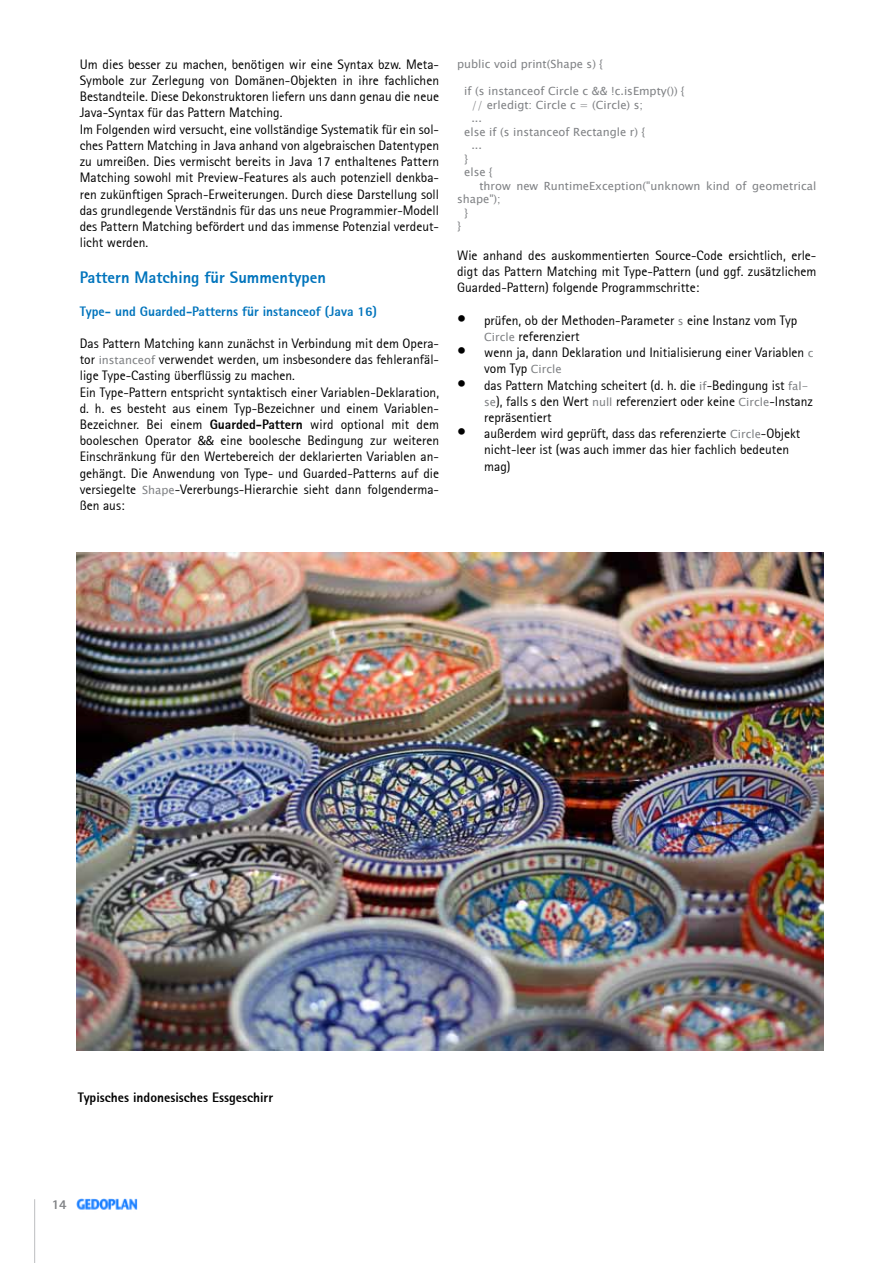
<style>
.page{position:relative;width:893px;height:1263px;background:#fff}
.page>*{position:absolute;margin:0;border:0;box-sizing:border-box;transform-origin:0 0}
.t1{font:700 16.5px "Rotis Sans Serif";color:#0074bc}
.t2{font:13.5px/16.2px "Rotis Sans Serif";color:#000}
.t3{font:700 13.5px "Rotis Sans Serif";color:#0074bc}
.t4{font:700 13.5px "Rotis Sans Serif";color:#000}
.t5{font:700 13.5px "Rotis Sans Serif";color:#808285}
.t6{font:11.25px "Lucida Sans Unicode";color:#808285}
.s1{font-family:"Lucida Sans Unicode";font-size:11.25px;color:#808285}
.s2{font-weight:700}
.s3{font-size:18px}
</style>
<div class="page">
<hr style="left:34px;top:1199px;width:1px;height:64px;background:#bcbec0">
<img style="left:76px;top:1198px;width:62px;height:12px">
<img style="left:77px;top:553px;width:747px;height:498px">
<p class="t2" style="left:80px;top:56px;width:361px">Um dies besser zu machen, benötigen wir eine Syntax bzw. Meta-Symbole zur Zerlegung von Domänen-Objekten in ihre fachlichen Bestandteile. Diese Dekonstruktoren liefern uns dann genau die neue Java-Syntax für das Pattern Matching.<br>Im Folgenden wird versucht, eine vollständige Systematik für ein sol&shy;ches Pattern Matching in Java anhand von algebraischen Datentypen zu umreißen. Dies vermischt bereits in Java 17 enthaltenes Pattern Matching sowohl mit Preview-Features als auch potenziell denkba&shy;ren zukünftigen Sprach-Erweiterungen. Durch diese Darstellung soll das grundlegende Verständnis für das uns neue Programmier-Modell des Pattern Matching befördert und das immense Potenzial verdeut&shy;licht werden.</p>
<p class="t1" style="left:80px;top:267px;width:248px">Pattern Matching für Summentypen</p>
<p class="t3" style="left:80px;top:302px;width:299px">Type- und Guarded-Patterns für instanceof (Java 16)</p>
<p class="t2" style="left:80px;top:335px;width:361px">Das Pattern Matching kann zunächst in Verbindung mit dem Opera&shy;tor <span class="s1">instanceof</span> verwendet werden, um insbesondere das fehleranfäl&shy;lige Type-Casting überflüssig zu machen.<br>Ein Type-Pattern entspricht syntaktisch einer Variablen-Deklaration, d. h. es besteht aus einem Typ-Bezeichner und einem Variablen-Bezeichner. Bei einem <span class="s2">Guarded-Pattern</span> wird optional mit dem booleschen Operator &amp;&amp; eine boolesche Bedingung zur weiteren Einschränkung für den Wertebereich der deklarierten Variablen an&shy;gehängt. Die Anwendung von Type- und Guarded-Patterns auf die versiegelte <span class="s1">Shape</span>-Vererbungs-Hierarchie sieht dann folgenderma&shy;ßen aus:</p>
<p class="t6" style="left:457px;top:55px;width:148px">public void print(Shape s) {</p>
<p class="t6" style="left:464px;top:82px;width:222px">if (s instanceof Circle c &amp;&amp; !c.isEmpty()) {</p>
<p class="t6" style="left:471px;top:96px;width:173px">// erledigt: Circle c = (Circle) s;</p>
<p class="t6" style="left:471px;top:109px;width:12px">...</p>
<p class="t6" style="left:464px;top:123px;width:183px">else if (s instanceof Rectangle r) {</p>
<p class="t6" style="left:471px;top:136px;width:12px">...</p>
<p class="t6" style="left:464px;top:150px;width:5px">}</p>
<p class="t6" style="left:464px;top:163px;width:30px">else {</p>
<p class="t6" style="left:479px;top:177px;width:339px">throw new RuntimeException("unknown kind of geometrical</p>
<p class="t6" style="left:457px;top:190px;width:45px">shape");</p>
<p class="t6" style="left:464px;top:204px;width:5px">}</p>
<p class="t6" style="left:457px;top:217px;width:5px">}</p>
<p class="t2" style="left:457px;top:247px;width:361px;text-align:justify">Wie anhand des auskommentierten Source-Code ersichtlich, erle&shy;digt das Pattern Matching mit Type-Pattern (und ggf. zusätzlichem Guarded-Pattern) folgende Programmschritte:</p>
<p class="t2" style="left:484px;top:312px;width:315px;text-indent:-27px"><span class="s3">•</span> prüfen, ob der Methoden-Parameter <span class="s1">s</span> eine Instanz vom Typ<br><span class="s1">Circle</span> referenziert</p>
<p class="t2" style="left:484px;top:344px;width:331px;text-indent:-27px"><span class="s3">•</span> wenn ja, dann Deklaration und Initialisierung einer Variablen <span class="s1">c </span>vom Typ <span class="s1">Circle</span></p>
<p class="t2" style="left:484px;top:377px;width:330px;text-indent:-27px"><span class="s3">•</span> das Pattern Matching scheitert (d. h. die <span class="s1">if</span>-Bedingung ist <span class="s1">fal&shy;se</span>), falls s den Wert <span class="s1">null</span> referenziert oder keine <span class="s1">Circle</span>-Instanz repräsentiert</p>
<p class="t2" style="left:484px;top:425px;width:318px;text-indent:-27px"><span class="s3">•</span> außerdem wird geprüft, dass das referenzierte <span class="s1">Circle</span>-Objekt nicht-leer ist (was auch immer das hier fachlich bedeuten mag)</p>
<p class="t4" style="left:78px;top:1089px;width:197px">Typisches indonesisches Essgeschirr</p>
<p class="t5" style="left:52px;top:1195px;width:17px">14</p>
</div>
